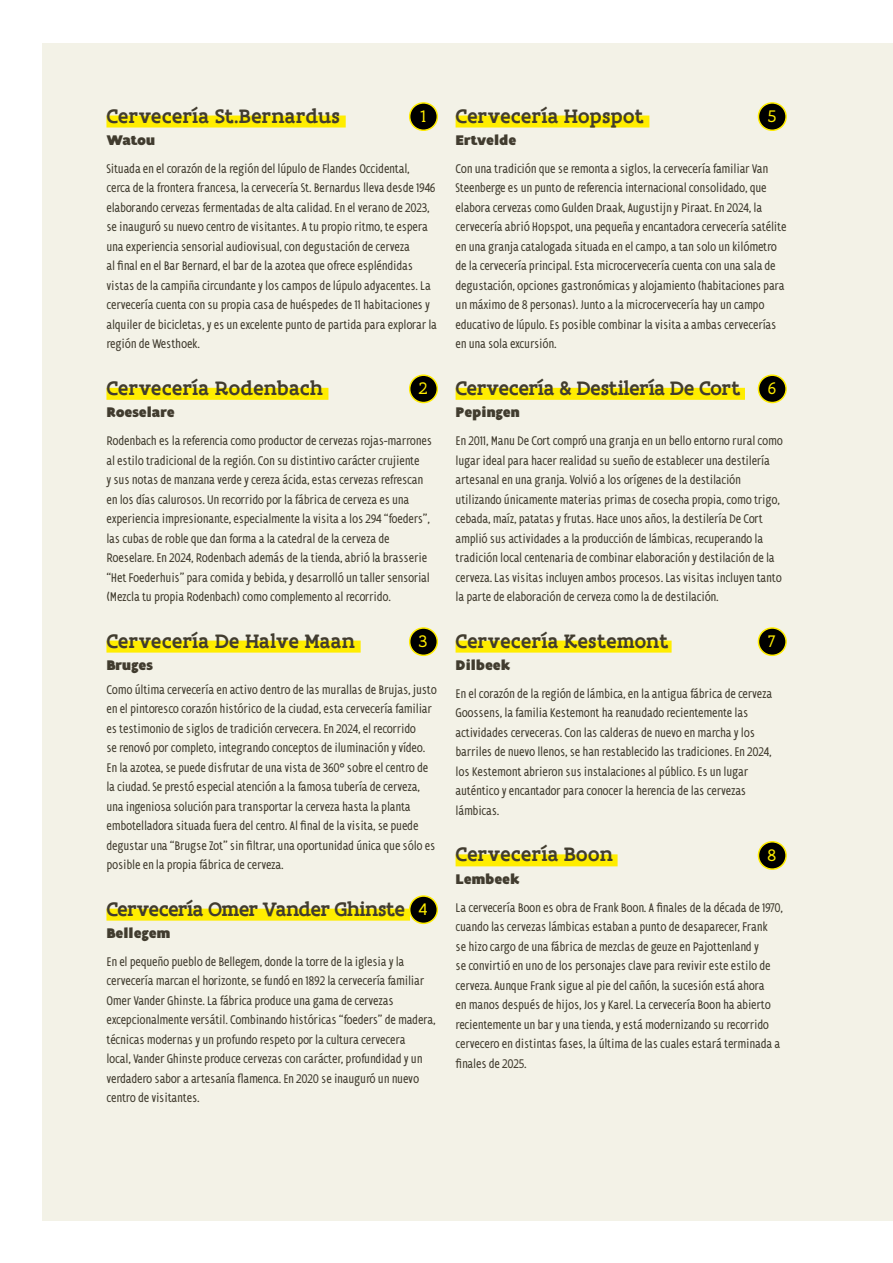
<style>
.page{position:relative;width:893px;height:1263px;background:#fff}
.page>*{position:absolute;margin:0;border:0;box-sizing:border-box;transform-origin:0 0}
.titeltje-geel-onderlijnd{font:500 21px "Flanders Art Serif";color:#413c2f}
.titeltje-geel-onderlijnd-2{font:500 21px "Flanders Art Serif";letter-spacing:-.02em;color:#413c2f}
.nummers{font:18px "Flanders Art Serif";color:#ffed00}
.locatie{font:900 15px "Flanders Art Sans";color:#413c2f}
.titeltje-geel-onderlijnd-3{font:900 15px "Flanders Art Sans";color:#413c2f}
.tekst{font:condensed 13.5px/19.5px "Flanders Art Sans";letter-spacing:-.02em;color:#413c2f}
</style>
<div class="page">
<div style="left:43px;top:43px;width:850px;height:1177px;background:#f3f2e7"></div>
<div style="left:106px;top:116px;width:240px;height:12px;background:#ffed00"></div>
<div style="left:106px;top:388px;width:222px;height:12px;background:#ffed00"></div>
<div style="left:106px;top:641px;width:255px;height:12px;background:#ffed00"></div>
<div style="left:106px;top:909px;width:304px;height:12px;background:#ffed00"></div>
<div style="left:456px;top:116px;width:193px;height:12px;background:#ffed00"></div>
<div style="left:456px;top:388px;width:289px;height:12px;background:#ffed00"></div>
<div style="left:456px;top:641px;width:216px;height:12px;background:#ffed00"></div>
<div style="left:456px;top:854px;width:162px;height:12px;background:#ffed00"></div>
<div style="left:410px;top:103px;width:27px;height:27px;background:#000;border-radius:50%"></div>
<div style="left:409px;top:102px;width:29px;height:29px;border:2px solid #ffed00;border-radius:50%"></div>
<div style="left:410px;top:375px;width:27px;height:27px;background:#000;border-radius:50%"></div>
<div style="left:409px;top:374px;width:29px;height:29px;border:2px solid #ffed00;border-radius:50%"></div>
<div style="left:410px;top:628px;width:27px;height:27px;background:#000;border-radius:50%"></div>
<div style="left:409px;top:627px;width:29px;height:29px;border:2px solid #ffed00;border-radius:50%"></div>
<div style="left:410px;top:896px;width:27px;height:27px;background:#000;border-radius:50%"></div>
<div style="left:409px;top:895px;width:29px;height:29px;border:2px solid #ffed00;border-radius:50%"></div>
<div style="left:758px;top:103px;width:28px;height:27px;background:#000;border-radius:50%"></div>
<div style="left:758px;top:102px;width:29px;height:29px;border:2px solid #ffed00;border-radius:50%"></div>
<div style="left:758px;top:375px;width:28px;height:27px;background:#000;border-radius:50%"></div>
<div style="left:758px;top:374px;width:29px;height:29px;border:2px solid #ffed00;border-radius:50%"></div>
<div style="left:758px;top:628px;width:28px;height:27px;background:#000;border-radius:50%"></div>
<div style="left:758px;top:627px;width:29px;height:29px;border:2px solid #ffed00;border-radius:50%"></div>
<div style="left:758px;top:842px;width:28px;height:27px;background:#000;border-radius:50%"></div>
<div style="left:758px;top:841px;width:29px;height:29px;border:2px solid #ffed00;border-radius:50%"></div>
<p class="titeltje-geel-onderlijnd" style="left:106px;top:102px;width:235px">Cervecería St.Bernardus</p>
<p class="locatie" style="left:106px;top:131px;width:50px">Watou</p>
<p class="tekst" style="left:106px;top:159px;width:332px">Situada en el corazón de la región del lúpulo de Flandes Occidental, cerca de la frontera francesa, la cervecería St. Bernardus lleva desde 1946 elaborando cervezas fermentadas de alta calidad. En el verano de 2023, se inauguró su nuevo centro de visitantes. A tu propio ritmo, te espera una experiencia sensorial audiovisual, con degustación de cerveza<br>al final en el Bar Bernard, el bar de la azotea que ofrece espléndidas vistas de la campiña circundante y los campos de lúpulo adyacentes. La cervecería cuenta con su propia casa de huéspedes de 11 habitaciones y alquiler de bicicletas, y es un excelente punto de partida para explorar la región de Westhoek.</p>
<p class="titeltje-geel-onderlijnd" style="left:106px;top:374px;width:218px">Cervecería Rodenbach</p>
<p class="locatie" style="left:106px;top:403px;width:70px">Roeselare</p>
<p class="tekst" style="left:106px;top:431px;width:327px">Rodenbach es la referencia como productor de cervezas rojas-marrones al estilo tradicional de la región. Con su distintivo carácter crujiente<br>y sus notas de manzana verde y cereza ácida, estas cervezas refrescan en los días calurosos. Un recorrido por la fábrica de cerveza es una experiencia impresionante, especialmente la visita a los 294 “foeders”, las cubas de roble que dan forma a la catedral de la cerveza de Roeselare. En 2024, Rodenbach además de la tienda, abrió la brasserie “Het Foederhuis” para comida y bebida, y desarrolló un taller sensorial (Mezcla tu propia Rodenbach) como complemento al recorrido.</p>
<p class="titeltje-geel-onderlijnd" style="left:106px;top:627px;width:250px">Cervecería De Halve Maan</p>
<p class="titeltje-geel-onderlijnd-3" style="left:106px;top:656px;width:48px">Bruges</p>
<p class="tekst" style="left:106px;top:680px;width:332px">Como última cervecería en activo dentro de las murallas de Brujas, justo en el pintoresco corazón histórico de la ciudad, esta cervecería familiar es testimonio de siglos de tradición cervecera. En 2024, el recorrido<br>se renovó por completo, integrando conceptos de iluminación y vídeo.<br>En la azotea, se puede disfrutar de una vista de 360° sobre el centro de la ciudad. Se prestó especial atención a la famosa tubería de cerveza, una ingeniosa solución para transportar la cerveza hasta la planta embotelladora situada fuera del centro. Al final de la visita, se puede degustar una “Brugse Zot” sin filtrar, una oportunidad única que sólo es posible en la propia fábrica de cerveza.</p>
<p class="titeltje-geel-onderlijnd-2" style="left:106px;top:895px;width:300px">Cervecería Omer Vander Ghinste</p>
<p class="locatie" style="left:106px;top:924px;width:65px">Bellegem</p>
<p class="tekst" style="left:106px;top:952px;width:331px">En el pequeño pueblo de Bellegem, donde la torre de la iglesia y la cervecería marcan el horizonte, se fundó en 1892 la cervecería familiar Omer Vander Ghinste. La fábrica produce una gama de cervezas excepcionalmente versátil. Combinando históricas “foeders” de madera, técnicas modernas y un profundo respeto por la cultura cervecera<br>local, Vander Ghinste produce cervezas con carácter, profundidad y un verdadero sabor a artesanía flamenca. En 2020 se inauguró un nuevo centro de visitantes.</p>
<p class="nummers" style="left:420px;top:105px;width:7px">1</p>
<p class="nummers" style="left:419px;top:378px;width:10px">2</p>
<p class="nummers" style="left:419px;top:630px;width:10px">3</p>
<p class="nummers" style="left:419px;top:898px;width:10px">4</p>
<p class="titeltje-geel-onderlijnd" style="left:456px;top:102px;width:190px">Cervecería Hopspot</p>
<p class="locatie" style="left:456px;top:131px;width:62px">Ertvelde</p>
<p class="tekst" style="left:456px;top:159px;width:333px">Con una tradición que se remonta a siglos, la cervecería familiar Van Steenberge es un punto de referencia internacional consolidado, que elabora cervezas como Gulden Draak, Augustijn y Piraat. En 2024, la cervecería abrió Hopspot, una pequeña y encantadora cervecería satélite en una granja catalogada situada en el campo, a tan solo un kilómetro de la cervecería principal. Esta microcervecería cuenta con una sala de degustación, opciones gastronómicas y alojamiento (habitaciones para un máximo de 8 personas). Junto a la microcervecería hay un campo educativo de lúpulo. Es posible combinar la visita a ambas cervecerías en una sola excursión.</p>
<p class="titeltje-geel-onderlijnd" style="left:456px;top:374px;width:286px">Cervecería &amp; Destilería De Cort</p>
<p class="locatie" style="left:456px;top:403px;width:66px">Pepingen</p>
<p class="tekst" style="left:456px;top:431px;width:329px">En 2011, Manu De Cort compró una granja en un bello entorno rural como lugar ideal para hacer realidad su sueño de establecer una destilería artesanal en una granja. Volvió a los orígenes de la destilación utilizando únicamente materias primas de cosecha propia, como trigo, cebada, maíz, patatas y frutas. Hace unos años, la destilería De Cort amplió sus actividades a la producción de lámbicas, recuperando la tradición local centenaria de combinar elaboración y destilación de la cerveza. Las visitas incluyen ambos procesos. Las visitas incluyen tanto la parte de elaboración de cerveza como la de destilación.</p>
<p class="titeltje-geel-onderlijnd" style="left:456px;top:627px;width:214px">Cervecería Kestemont</p>
<p class="locatie" style="left:456px;top:656px;width:56px">Dilbeek</p>
<p class="tekst" style="left:456px;top:684px;width:318px">En el corazón de la región de lámbica, en la antigua fábrica de cerveza Goossens, la familia Kestemont ha reanudado recientemente las actividades cerveceras. Con las calderas de nuevo en marcha y los barriles de nuevo llenos, se han restablecido las tradiciones. En 2024, los Kestemont abrieron sus instalaciones al público. Es un lugar auténtico y encantador para conocer la herencia de las cervezas lámbicas.</p>
<p class="titeltje-geel-onderlijnd" style="left:456px;top:841px;width:159px">Cervecería Boon</p>
<p class="locatie" style="left:456px;top:870px;width:66px">Lembeek</p>
<p class="tekst" style="left:456px;top:898px;width:329px">La cervecería Boon es obra de Frank Boon. A finales de la década de 1970, cuando las cervezas lámbicas estaban a punto de desaparecer, Frank<br>se hizo cargo de una fábrica de mezclas de geuze en Pajottenland y<br>se convirtió en uno de los personajes clave para revivir este estilo de cerveza. Aunque Frank sigue al pie del cañón, la sucesión está ahora<br>en manos después de hijos, Jos y Karel. La cervecería Boon ha abierto recientemente un bar y una tienda, y está modernizando su recorrido cervecero en distintas fases, la última de las cuales estará terminada a finales de 2025.</p>
<p class="nummers" style="left:768px;top:105px;width:10px">5</p>
<p class="nummers" style="left:768px;top:378px;width:10px">6</p>
<p class="nummers" style="left:768px;top:630px;width:9px">7</p>
<p class="nummers" style="left:768px;top:844px;width:10px">8</p>
</div>
